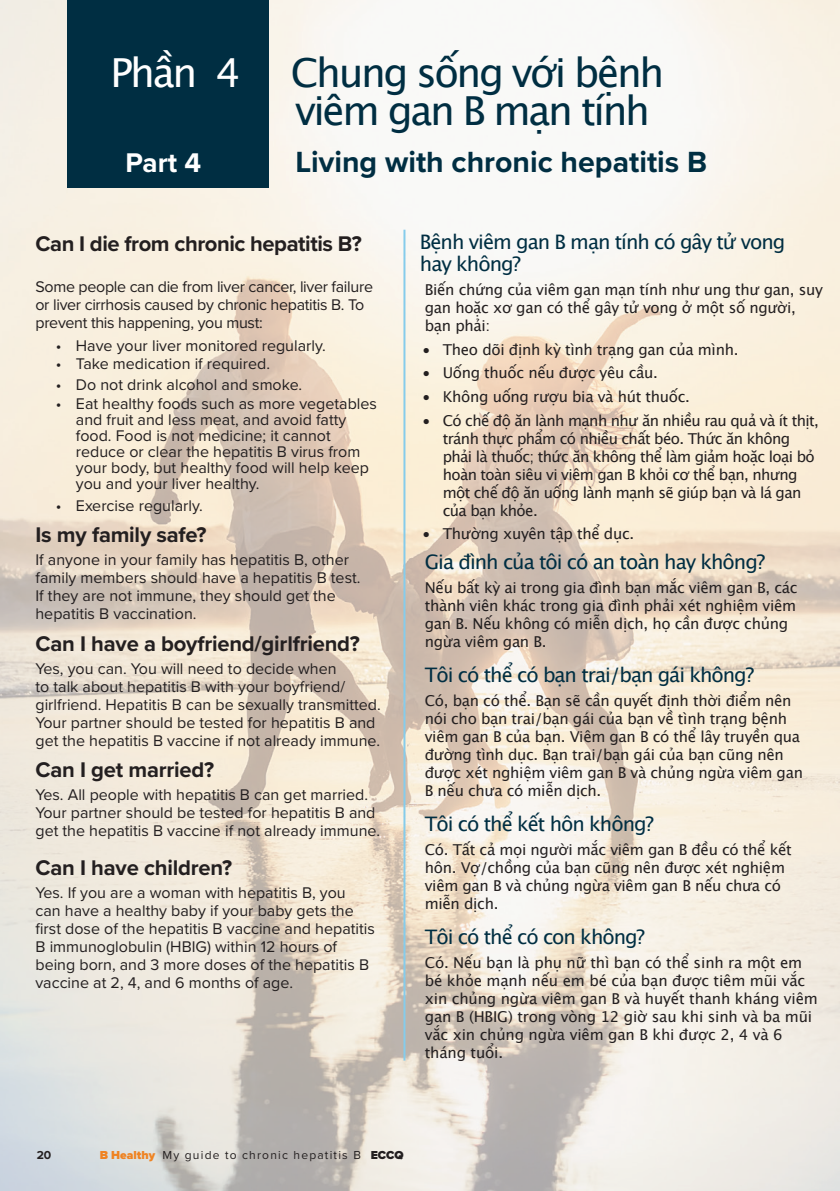
<style>
.page{position:relative;width:840px;height:1191px;background:#fff}
.page>*{position:absolute;margin:0;border:0;box-sizing:border-box;transform-origin:0 0}
.t1{font:40px "Lucida Grande";letter-spacing:-.06em;color:#002e42}
.t2{font:40px "Lucida Grande";color:#fff}
.t3{font:700 30.2px "Proxima Nova";color:#002e42}
.t4{font:700 28px "Proxima Nova";color:#fff}
.t5{font:700 22px "Proxima Nova";letter-spacing:-.01em;color:#231f20}
.t6{font:20px "Lucida Grande";letter-spacing:-.05em;color:#002e42}
.t7{font:16px/18px "Proxima Nova";color:#231f20}
.t8{font:16px/18px "Proxima Nova";letter-spacing:-.02em;color:#231f20}
.t9{font:15px/18px "Lucida Grande";letter-spacing:-.02em;color:#231f20}
.t10{font:15px/18px "Lucida Grande";letter-spacing:-.04em;color:#231f20}
.t11{font:12px "Proxima Nova";letter-spacing:.1em;color:#231f20}
.t12{font:700 12px "Proxima Nova";color:#231f20}
.s1{font-weight:900;color:#ef8322}
.s2{font-weight:900}
</style>
<div class="page">
<img style="left:0;top:0;width:839px;height:1191px">
<div style="left:67px;top:0;width:201px;height:187px;background:#002e42"></div>
<hr style="left:403px;top:230px;width:2px;height:830px;background:#85cceb">
<p class="t2" style="left:110px;top:50px;width:132px">Phần 4</p>
<p class="t1" style="left:291px;top:50px;width:375px">Chung sống với bệnh</p>
<p class="t1" style="left:295px;top:88px;width:356px">viêm gan B mạn tính</p>
<p class="t4" style="left:125px;top:142px;width:77px">Part 4</p>
<p class="t3" style="left:295px;top:139px;width:413px">Living with chronic hepatitis B</p>
<p class="t5" style="left:35px;top:227px;width:328px">Can I die from chronic hepatitis B?</p>
<p class="t8" style="left:35px;top:277px;width:339px">Some people can die from liver cancer, liver failure or liver cirrhosis caused by chronic hepatitis B. To prevent this happening, you must:</p>
<p class="t7" style="left:56px;top:336px;width:271px">• Have your liver monitored regularly.</p>
<p class="t7" style="left:56px;top:354px;width:216px">• Take medication if required.</p>
<p class="t7" style="left:56px;top:375px;width:248px">• Do not drink alcohol and smoke.</p>
<p class="t7" style="left:76px;top:395px;width:302px;line-height:16px;text-indent:-20px">• Eat healthy foods such as more vegetables and fruit and less meat, and avoid fatty food. Food is not medicine; it cannot reduce or clear the hepatitis B virus from your body, but healthy food will help keep you and your liver healthy.</p>
<p class="t7" style="left:56px;top:495px;width:148px">• Exercise regularly.</p>
<p class="t5" style="left:35px;top:518px;width:172px">Is my family safe?</p>
<p class="t7" style="left:35px;top:550px;width:326px">If anyone in your family has hepatitis B, other family members should have a hepatitis B test.<br>If they are not immune, they should get the hepatitis B vaccination.</p>
<p class="t5" style="left:35px;top:627px;width:326px">Can I have a boyfriend/girlfriend?</p>
<p class="t7" style="left:35px;top:658px;width:346px">Yes, you can. You will need to decide when<br>to talk about hepatitis B with your boyfriend/ girlfriend. Hepatitis B can be sexually transmitted.<br>Your partner should be tested for hepatitis B and get the hepatitis B vaccine if not already immune.</p>
<p class="t5" style="left:35px;top:753px;width:180px">Can I get married?</p>
<p class="t7" style="left:35px;top:785px;width:346px">Yes. All people with hepatitis B can get married.<br>Your partner should be tested for hepatitis B and get the hepatitis B vaccine if not already immune.</p>
<p class="t5" style="left:35px;top:850px;width:198px">Can I have children?</p>
<p class="t7" style="left:35px;top:882px;width:341px">Yes. If you are a woman with hepatitis B, you can have a healthy baby if your baby gets the first dose of the hepatitis B vaccine and hepatitis B immunoglobulin (HBIG) within 12 hours of being born, and 3 more doses of the hepatitis B vaccine at 2, 4, and 6 months of age.</p>
<p class="t6" style="left:420px;top:231px;width:366px">Bệnh viêm gan B mạn tính có gây tử vong</p>
<p class="t6" style="left:420px;top:253px;width:102px">hay không?</p>
<p class="t9" style="left:424px;top:281px;width:399px">Biến chứng của viêm gan mạn tính như ung thư gan, suy gan hoặc xơ gan có thể gây tử vong ở một số người, bạn phải:</p>
<p class="t9" style="left:422px;top:340px;width:317px">• Theo dõi định kỳ tình trạng gan của mình.</p>
<p class="t9" style="left:422px;top:364px;width:237px">• Uống thuốc nếu được yêu cầu.</p>
<p class="t9" style="left:422px;top:388px;width:269px">• Không uống rượu bia và hút thuốc.</p>
<p class="t10" style="left:442px;top:411px;width:377px;text-indent:-20px">• Có chế độ ăn lành mạnh như ăn nhiều rau quả và ít thịt, tránh thực phẩm có nhiều chất béo. Thức ăn không phải là thuốc; thức ăn không thể làm giảm hoặc loại bỏ hoàn toàn siêu vi viêm gan B khỏi cơ thể bạn, nhưng một chế độ ăn uống lành mạnh sẽ giúp bạn và lá gan của bạn khỏe.</p>
<p class="t9" style="left:422px;top:525px;width:213px">• Thường xuyên tập thể dục.</p>
<p class="t6" style="left:424px;top:550px;width:342px">Gia đình của tôi có an toàn hay không?</p>
<p class="t9" style="left:424px;top:578px;width:374px">Nếu bất kỳ ai trong gia đình bạn mắc viêm gan B, các thành viên khác trong gia đình phải xét nghiệm viêm gan B. Nếu không có miễn dịch, họ cần được chủng ngừa viêm gan B.</p>
<p class="t6" style="left:424px;top:663px;width:331px">Tôi có thể có bạn trai/bạn gái không?</p>
<p class="t9" style="left:424px;top:691px;width:368px">Có, bạn có thể. Bạn sẽ cần quyết định thời điểm nên</p>
<p class="t9" style="left:424px;top:709px;width:379px">nói cho bạn trai/bạn gái của bạn về tình trạng bệnh viêm gan B của bạn. Viêm gan B có thể lây truyền qua đường tình dục. Bạn trai/bạn gái của bạn cũng nên được xét nghiệm viêm gan B và chủng ngừa viêm gan</p>
<p class="t9" style="left:424px;top:781px;width:178px">B nếu chưa có miễn dịch.</p>
<p class="t6" style="left:424px;top:812px;width:230px">Tôi có thể kết hôn không?</p>
<p class="t9" style="left:424px;top:840px;width:368px">Có. Tất cả mọi người mắc viêm gan B đều có thể kết hôn. Vợ/chồng của bạn cũng nên được xét nghiệm</p>
<p class="t9" style="left:424px;top:876px;width:357px">viêm gan B và chủng ngừa viêm gan B nếu chưa có</p>
<p class="t9" style="left:424px;top:894px;width:75px">miễn dịch.</p>
<p class="t6" style="left:424px;top:925px;width:222px">Tôi có thể có con không?</p>
<p class="t9" style="left:424px;top:953px;width:394px">Có. Nếu bạn là phụ nữ thì bạn có thể sinh ra một em bé khỏe mạnh nếu em bé của bạn được tiêm mũi vắc xin chủng ngừa viêm gan B và huyết thanh kháng viêm gan B (HBIG) trong vòng 12 giờ sau khi sinh và ba mũi vắc xin chủng ngừa viêm gan B khi được 2, 4 và 6 tháng tuổi.</p>
<p class="t12" style="left:37px;top:1146px;width:16px">20</p>
<p class="t11" style="left:100px;top:1146px;width:305px"><span class="s1">B Healthy</span> My guide to chronic hepatitis B <span class="s2">ECCQ</span></p>
</div>
